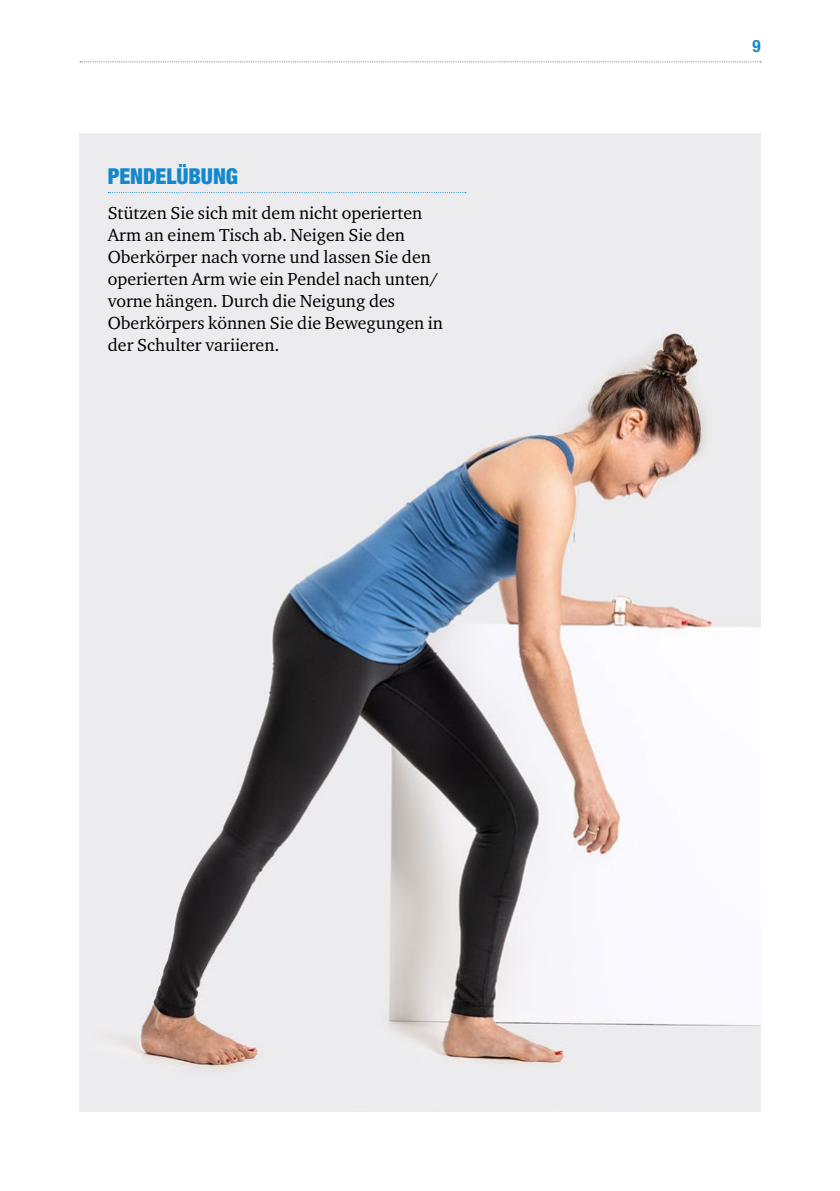
<style>
.page{position:relative;width:840px;height:1191px;background:#fff}
.page>*{position:absolute;margin:0;border:0;box-sizing:border-box;transform-origin:0 0}
.t1{font:900 condensed 22px "Helvetica Neue LT Pro";letter-spacing:-.005em;color:#1488ca}
.t2{font:18px/22px "Charter EFOP";color:#000}
.t3{font:700 condensed 17px "Helvetica Neue LT Pro";color:#1488ca}
</style>
<div class="page">
<svg style="left:80px;top:61px;width:680px;height:1px"></svg>
<img style="left:79px;top:133px;width:681px;height:978px">
<svg style="left:108px;top:192px;width:357px;height:1px"></svg>
<p class="t1" style="left:108px;top:163px;width:132px">PENDELÜBUNG</p>
<p class="t2" style="left:108px;top:202px;width:336px">Stützen Sie sich mit dem nicht operierten Arm an einem Tisch ab. Neigen Sie den Oberkörper nach vorne und lassen Sie den operierten Arm wie ein Pendel nach unten/ vorne hängen. Durch die Neigung des Oberkörpers können Sie die Bewegungen in der Schulter variieren.</p>
<p class="t3" style="left:752px;top:36px;width:10px">9</p>
</div>
